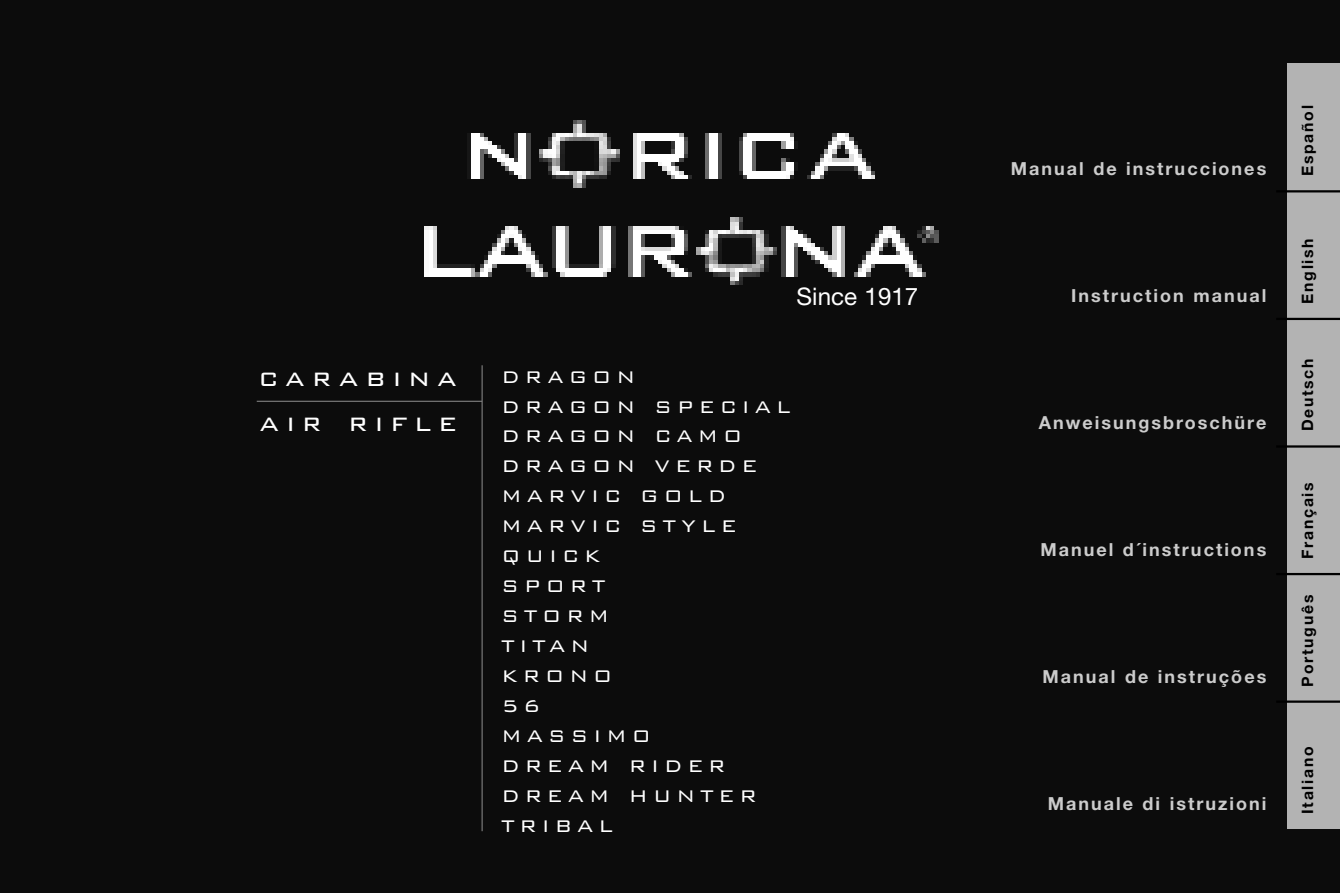
<style>
.page{position:relative;width:1340px;height:893px;background:#fff}
.page>*{position:absolute;margin:0;border:0;box-sizing:border-box;transform-origin:0 0}
.t1{font:300 31.5px/45px "Bank Gothic BT";letter-spacing:.225em;color:#fff}
.t2{font:24.3px "Helvetica Neue";color:#fff}
.t3{font:300 22.5px/29.9px "Bank Gothic BT";letter-spacing:.225em;color:#fff}
.t4{font:700 18px "Helvetica Neue";letter-spacing:.11em;color:#ccc}
.t5{font:700 15.75px "Helvetica Neue";letter-spacing:.11em;color:#000}
</style>
<div class="page">
<div style="left:0;top:0;width:1339px;height:893px;background:#0c0c0c"></div>
<div style="left:1286px;top:64px;width:53px;height:765px;background:#b3b3b3"></div>
<hr style="left:257px;top:401px;width:225px;height:1px;background:#808080">
<hr style="left:481px;top:365px;width:1px;height:466px;background:#808080">
<hr style="left:1276px;top:190px;width:63px;height:2px;background:#000">
<hr style="left:1276px;top:318px;width:63px;height:2px;background:#000">
<hr style="left:1276px;top:445px;width:63px;height:3px;background:#000">
<hr style="left:1276px;top:573px;width:63px;height:2px;background:#000">
<hr style="left:1276px;top:700px;width:63px;height:3px;background:#000">
<p class="t2" style="left:796px;top:288px;width:123px">Since 1917</p>
<h1 class="t1" style="left:259px;top:353px;width:200px">carabina air rifle</h1>
<p class="t3" style="left:501px;top:360px;width:291px">DRAGON<br>DRAGON SPECIAL<br>DRAGON CAMO<br>DRAGON VERDE<br>MARVIC GOLD<br>MARVIC STYLE<br>QUICK<br>SPORT<br>STORM<br>TITAN<br>KRONO<br>56<br>MASSIMO<br>DREAM RIDER<br>DREAM HUNTER<br>TRIBAL</p>
<p class="t4" style="left:1010px;top:162px;width:257px">Manual de instrucciones</p>
<p class="t4" style="left:1071px;top:289px;width:197px">Instruction manual</p>
<p class="t4" style="left:1038px;top:416px;width:229px">Anweisungsbroschüre</p>
<p class="t4" style="left:1040px;top:543px;width:227px">Manuel d´instructions</p>
<p class="t4" style="left:1042px;top:670px;width:225px">Manual de instruções</p>
<p class="t4" style="left:1047px;top:797px;width:220px">Manuale di istruzioni</p>
<p class="t5" style="left:1301px;top:176px;width:72px;rotate:-90deg">Español</p>
<p class="t5" style="left:1301px;top:304px;width:67px;rotate:-90deg">English</p>
<p class="t5" style="left:1301px;top:431px;width:74px;rotate:-90deg">Deutsch</p>
<p class="t5" style="left:1301px;top:559px;width:78px;rotate:-90deg">Français</p>
<p class="t5" style="left:1301px;top:686px;width:93px;rotate:-90deg">Português</p>
<p class="t5" style="left:1301px;top:814px;width:69px;rotate:-90deg">Italiano</p>
</div>
